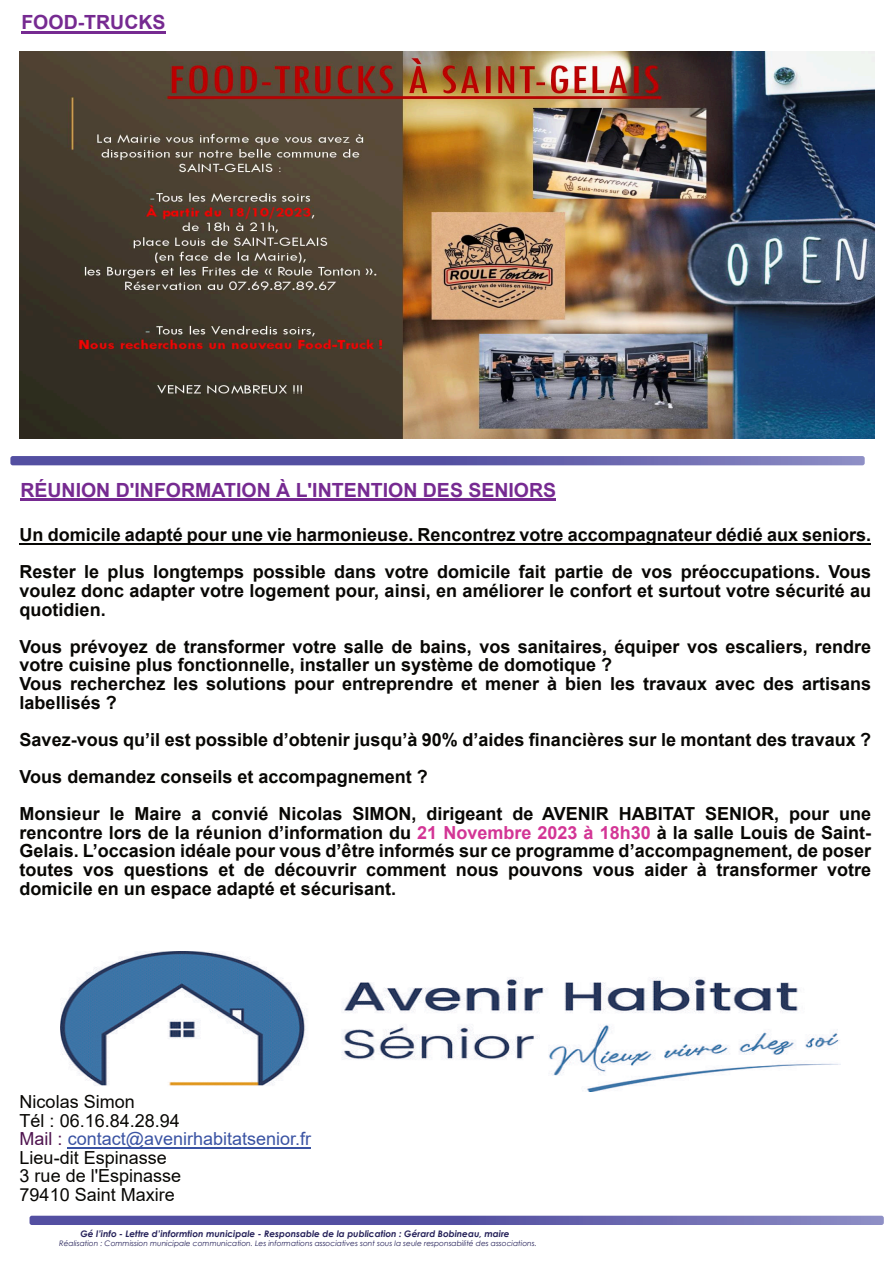
<style>
.page{position:relative;width:894px;height:1264px;background:#fff}
.page>*{position:absolute;margin:0;border:0;box-sizing:border-box;transform-origin:0 0}
.t1{font:700 19.5px "Arial";color:#762a91}
.t2{font:700 18px/18.6px "Arial";color:#080704}
.t3{font:18px/18.6px "Arial";color:#080704}
.t4{font:italic 700 9px "Century Gothic";color:#242058}
.t5{font:italic 7.5px "Century Gothic";color:#242058}
.s1{color:#d33595}
.s2{color:#4f144f}
.s3{color:#3a53a3}
</style>
<div class="page">
<hr style="left:21px;top:31px;width:144px;height:2px;background:#762a91">
<hr style="left:20px;top:499px;width:536px;height:2px;background:#762a91">
<svg style="left:30px;top:1215px;width:853px;height:9px;background:#6d6ab0"></svg>
<svg style="left:10px;top:456px;width:854px;height:9px;background:#625faa"></svg>
<hr style="left:20px;top:543px;width:850px;height:2px;background:#080704">
<hr style="left:68px;top:1146px;width:243px;height:2px;background:#3a53a3">
<img style="left:61px;top:951px;width:779px;height:139px">
<img style="left:20px;top:51px;width:854px;height:387px">
<p class="t1" style="left:21px;top:15px;width:146px">FOOD-TRUCKS</p>
<p class="t1" style="left:20px;top:482px;width:537px">RÉUNION D'INFORMATION À L'INTENTION DES SENIORS</p>
<p class="t2" style="left:20px;top:518px;width:852px;line-height:37.2px">Un domicile adapté pour une vie harmonieuse. Rencontrez votre accompagnateur dédié aux seniors.<br>Rester le plus longtemps possible dans votre domicile fait partie de vos préoccupations. Vous</p>
<p class="t2" style="left:20px;top:583px;width:852px">voulez donc adapter votre logement pour, ainsi, en améliorer le confort et surtout votre sécurité au quotidien.</p>
<p class="t2" style="left:20px;top:638px;width:852px">Vous prévoyez de transformer votre salle de bains, vos sanitaires, équiper vos escaliers, rendre votre cuisine plus fonctionnelle, installer un système de domotique ?<br>Vous recherchez les solutions pour entreprendre et mener à bien les travaux avec des artisans labellisés ?</p>
<p class="t2" style="left:20px;top:722px;width:852px;line-height:37.2px">Savez-vous qu’il est possible d’obtenir jusqu’à 90% d’aides financières sur le montant des travaux ?<br>Vous demandez conseils et accompagnement ?<br>Monsieur le Maire a convié Nicolas SIMON, dirigeant de AVENIR HABITAT SENIOR, pour une</p>
<p class="t2" style="left:20px;top:824px;width:852px;text-align:justify">rencontre lors de la réunion d’information du <span class="s1">21 Novembre 2023 à 18h30</span> à la salle Louis de Saint-Gelais. L’occasion idéale pour vous d’être informés sur ce programme d’accompagnement, de poser toutes vos questions et de découvrir comment nous pouvons vous aider à transformer votre domicile en un espace adapté et sécurisant.</p>
<p class="t3" style="left:20px;top:1093px;width:293px">Nicolas Simon<br>Tél : 06.16.84.28.94<br><span class="s2">Mail :</span> <span class="s3">contact@avenirhabitatsenior.fr<br></span>Lieu-dit Espinasse<br>3 rue de l'Espinasse<br>79410 Saint Maxire</p>
<p class="t4" style="left:80px;top:1230px;width:430px">Gé l’info - Lettre d’informtion municipale - Responsable de la publication : Gérard Bobineau, maire</p>
<p class="t5" style="left:59px;top:1240px;width:479px">Réalisation : Commission municipale communication. Les informations associatives sont sous la seule responsabilité des associations.</p>
</div>
